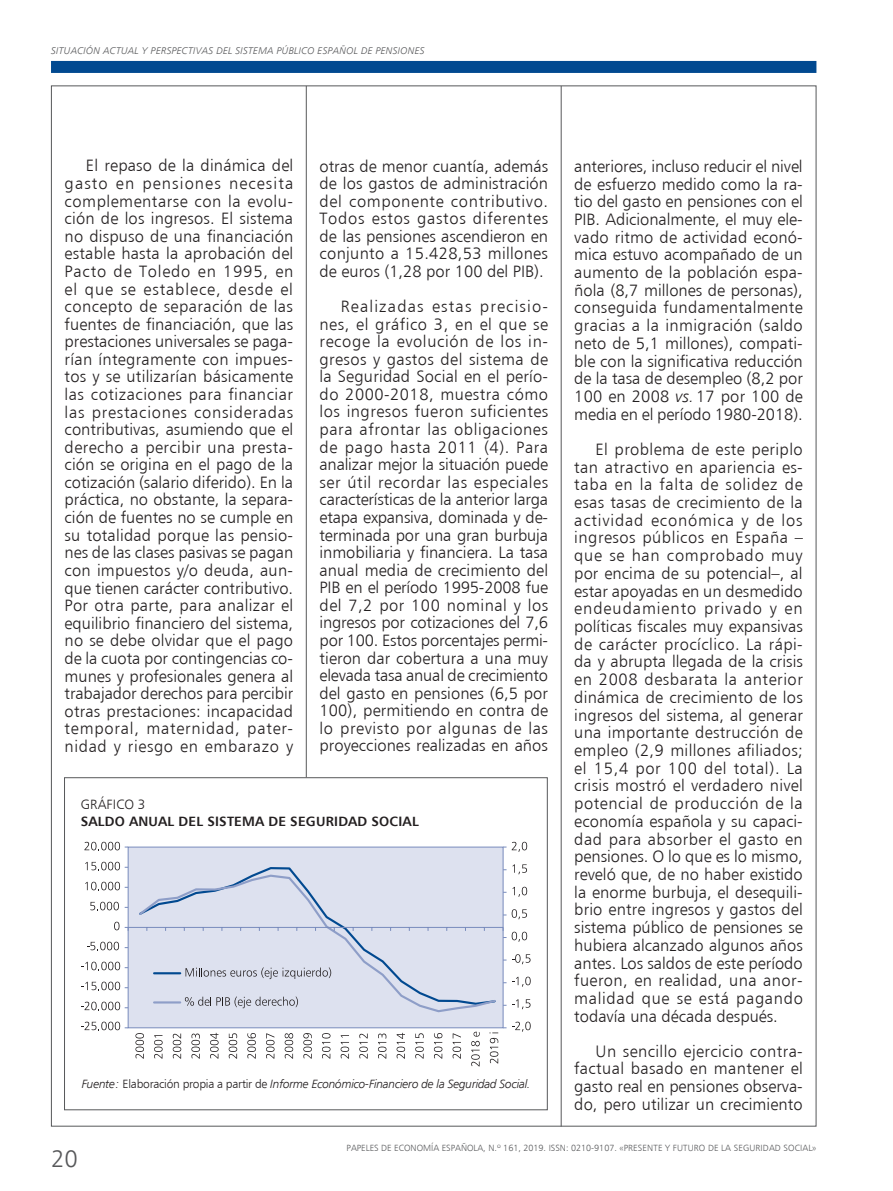
<style>
.page{position:relative;width:893px;height:1191px;background:#fff}
.page>*{position:absolute;margin:0;border:0;box-sizing:border-box;transform-origin:0 0}
.t1{font:24px "Humanist 777 BT Light B";color:#57585a}
.t2{font:16.5px/17.5px "Humanist 777 BT Light B";letter-spacing:.005em;color:#231f20;text-align:justify}
.t3{font:13.5px "Humanist 777 BT Bold B";letter-spacing:.015em;color:#231f20}
.t4{font:13.5px "Humanist 777 BT Light B";letter-spacing:.015em;color:#231f20}
.t5{font:12px "Humanist 777 BT Light Italic B";letter-spacing:-.02em;color:#231f20}
.t6{font:9.75px "Humanist 777 BT Light Italic B";letter-spacing:.02em;color:#57585a}
.t7{font:9px "Humanist 777 BT Light B";color:#57585a}
.s1{font-family:"Humanist 777 BT Light B"}
.s2{font-family:"Humanist 777 BT Light Italic B"}
</style>
<div class="page">
<div style="left:51px;top:61px;width:765px;height:12px;background:#014990"></div>
<hr style="left:561px;top:86px;width:1px;height:1040px;background:#57585a">
<hr style="left:306px;top:86px;width:1px;height:691px;background:#57585a">
<div style="left:64px;top:777px;width:484px;height:333px;border:1px solid #57585a"></div>
<div style="left:128px;top:846px;width:375px;height:182px;background:#dde1ef;border:1px solid #788bbc"></div>
<svg style="left:87px;top:941px;width:32px;height:9px"></svg>
<svg style="left:114px;top:921px;width:5px;height:9px"></svg>
<svg style="left:90px;top:901px;width:29px;height:9px"></svg>
<svg style="left:135px;top:1033px;width:9px;height:25px"></svg>
<svg style="left:154px;top:1035px;width:9px;height:23px"></svg>
<svg style="left:173px;top:1033px;width:8px;height:25px"></svg>
<svg style="left:191px;top:1033px;width:9px;height:25px"></svg>
<svg style="left:210px;top:1032px;width:9px;height:26px"></svg>
<svg style="left:229px;top:1033px;width:8px;height:25px"></svg>
<svg style="left:247px;top:1033px;width:9px;height:25px"></svg>
<svg style="left:266px;top:1033px;width:9px;height:25px"></svg>
<svg style="left:285px;top:1033px;width:8px;height:25px"></svg>
<svg style="left:303px;top:1033px;width:9px;height:25px"></svg>
<svg style="left:322px;top:1033px;width:8px;height:25px"></svg>
<svg style="left:341px;top:1035px;width:8px;height:23px"></svg>
<svg style="left:359px;top:1033px;width:9px;height:25px"></svg>
<svg style="left:378px;top:1033px;width:8px;height:25px"></svg>
<svg style="left:397px;top:1032px;width:8px;height:26px"></svg>
<svg style="left:415px;top:1033px;width:9px;height:25px"></svg>
<svg style="left:434px;top:1033px;width:8px;height:25px"></svg>
<svg style="left:453px;top:1033px;width:8px;height:25px"></svg>
<svg style="left:471px;top:1031px;width:9px;height:35px"></svg>
<svg style="left:139px;top:873px;width:357px;height:140px"></svg>
<svg style="left:489px;top:1021px;width:42px;height:42px"></svg>
<svg style="left:503px;top:999px;width:27px;height:10px"></svg>
<svg style="left:503px;top:976px;width:28px;height:10px"></svg>
<svg style="left:503px;top:954px;width:27px;height:10px"></svg>
<svg style="left:503px;top:909px;width:24px;height:10px"></svg>
<svg style="left:503px;top:886px;width:24px;height:10px"></svg>
<svg style="left:503px;top:864px;width:24px;height:10px"></svg>
<svg style="left:503px;top:841px;width:24px;height:10px"></svg>
<svg style="left:81px;top:1021px;width:47px;height:9px"></svg>
<svg style="left:81px;top:1001px;width:47px;height:9px"></svg>
<svg style="left:81px;top:981px;width:47px;height:9px"></svg>
<svg style="left:81px;top:961px;width:47px;height:9px"></svg>
<svg style="left:85px;top:881px;width:43px;height:9px"></svg>
<svg style="left:85px;top:861px;width:43px;height:9px"></svg>
<svg style="left:84px;top:841px;width:44px;height:9px"></svg>
<hr style="left:128px;top:927px;width:375px;height:1px;background:#788bbc">
<svg style="left:503px;top:927px;width:24px;height:14px"></svg>
<p class="t6" style="left:51px;top:45px;width:375px">SITUACIÓN ACTUAL Y PERSPECTIVAS DEL SISTEMA PÚBLICO ESPAÑOL DE PENSIONES</p>
<p class="t2" style="left:65px;top:157px;width:230px;text-indent:21px">El repaso de la dinámica del gasto en pensiones necesita complementarse con la evolu&shy;ción de los ingresos. El sistema no dispuso de una financiación estable hasta la aprobación del Pacto de Toledo en 1995, en el que se establece, desde el concepto de separación de las fuentes de financiación, que las prestaciones universales se paga&shy;rían íntegramente con impues&shy;tos y se utilizarían básicamente las cotizaciones para financiar las prestaciones consideradas contributivas, asumiendo que el derecho a percibir una presta&shy;ción se origina en el pago de la cotización (salario diferido). En la práctica, no obstante, la separa&shy;ción de fuentes no se cumple en su totalidad porque las pensio&shy;nes de las clases pasivas se pagan con impuestos y/o deuda, aun&shy;que tienen carácter contributivo.<br>Por otra parte, para analizar el equilibrio financiero del sistema, no se debe olvidar que el pago de la cuota por contingencias co&shy;munes y profesionales genera al trabajador derechos para percibir otras prestaciones: incapacidad temporal, maternidad, pater&shy;nidad y riesgo en embarazo y</p>
<p class="t2" style="left:320px;top:157px;width:230px">otras de menor cuantía, además de los gastos de administración del componente contributivo.<br>Todos estos gastos diferentes de las pensiones ascendieron en conjunto a 15.428,53 millones de euros (1,28 por 100 del PIB).</p>
<p class="t2" style="left:320px;top:297px;width:230px;text-indent:21px">Realizadas estas precisio&shy;nes, el gráfico 3, en el que se recoge la evolución de los in&shy;gresos y gastos del sistema de la Seguridad Social en el perío&shy;do 2000-2018, muestra cómo los ingresos fueron suficientes para afrontar las obligaciones de pago hasta 2011 (4). Para analizar mejor la situación puede ser útil recordar las especiales características de la anterior larga etapa expansiva, dominada y de&shy;terminada por una gran burbuja inmobiliaria y financiera. La tasa anual media de crecimiento del PIB en el período 1995-2008 fue del 7,2 por 100 nominal y los ingresos por cotizaciones del 7,6 por 100. Estos porcentajes permi&shy;tieron dar cobertura a una muy elevada tasa anual de crecimiento del gasto en pensiones (6,5 por 100), permitiendo en contra de lo previsto por algunas de las proyecciones realizadas en años</p>
<p class="t4" style="left:81px;top:795px;width:66px">GRÁFICO 3</p>
<p class="t3" style="left:81px;top:812px;width:340px">SALDO ANUAL DEL SISTEMA DE SEGURIDAD SOCIAL</p>
<p class="t5" style="left:82px;top:1077px;width:450px">Fuente: <span class="s1">Elaboración propia a partir de</span> Informe Económico-Financiero de la Seguridad Social.</p>
<p class="t2" style="left:574px;top:157px;width:230px">anteriores, incluso reducir el nivel de esfuerzo medido como la ra&shy;tio del gasto en pensiones con el PIB. Adicionalmente, el muy ele&shy;vado ritmo de actividad econó&shy;mica estuvo acompañado de un aumento de la población espa&shy;ñola (8,7 millones de personas), conseguida fundamentalmente gracias a la inmigración (saldo neto de 5,1 millones), compati&shy;ble con la significativa reducción de la tasa de desempleo (8,2 por 100 en 2008 <span class="s2">vs.</span> 17 por 100 de media en el período 1980-2018).</p>
<p class="t2" style="left:574px;top:440px;width:230px;text-indent:21px">El problema de este periplo tan atractivo en apariencia es&shy;taba en la falta de solidez de esas tasas de crecimiento de la actividad económica y de los ingresos públicos en España – que se han comprobado muy por encima de su potencial–, al estar apoyadas en un desmedido endeudamiento privado y en políticas fiscales muy expansivas de carácter procíclico. La rápi&shy;da y abrupta llegada de la crisis en 2008 desbarata la anterior dinámica de crecimiento de los ingresos del sistema, al generar una importante destrucción de empleo (2,9 millones afiliados; el 15,4 por 100 del total). La crisis mostró el verdadero nivel potencial de producción de la economía española y su capaci&shy;dad para absorber el gasto en pensiones. O lo que es lo mismo, reveló que, de no haber existido la enorme burbuja, el desequili&shy;brio entre ingresos y gastos del sistema público de pensiones se hubiera alcanzado algunos años antes. Los saldos de este período fueron, en realidad, una anor&shy;malidad que se está pagando todavía una década después.</p>
<p class="t2" style="left:574px;top:1042px;width:230px;text-indent:21px">Un sencillo ejercicio contra&shy;factual basado en mantener el gasto real en pensiones observa&shy;do, pero utilizar un crecimiento</p>
<h1 class="t1" style="left:51px;top:1143px;width:28px">20</h1>
<p class="t7" style="left:347px;top:1142px;width:471px">PAPELES DE ECONOMÍA ESPAÑOLA, N.º 161, 2019. ISSN: 0210-9107. «PRESENTE Y FUTURO DE LA SEGURIDAD SOCIAL»</p>
</div>
